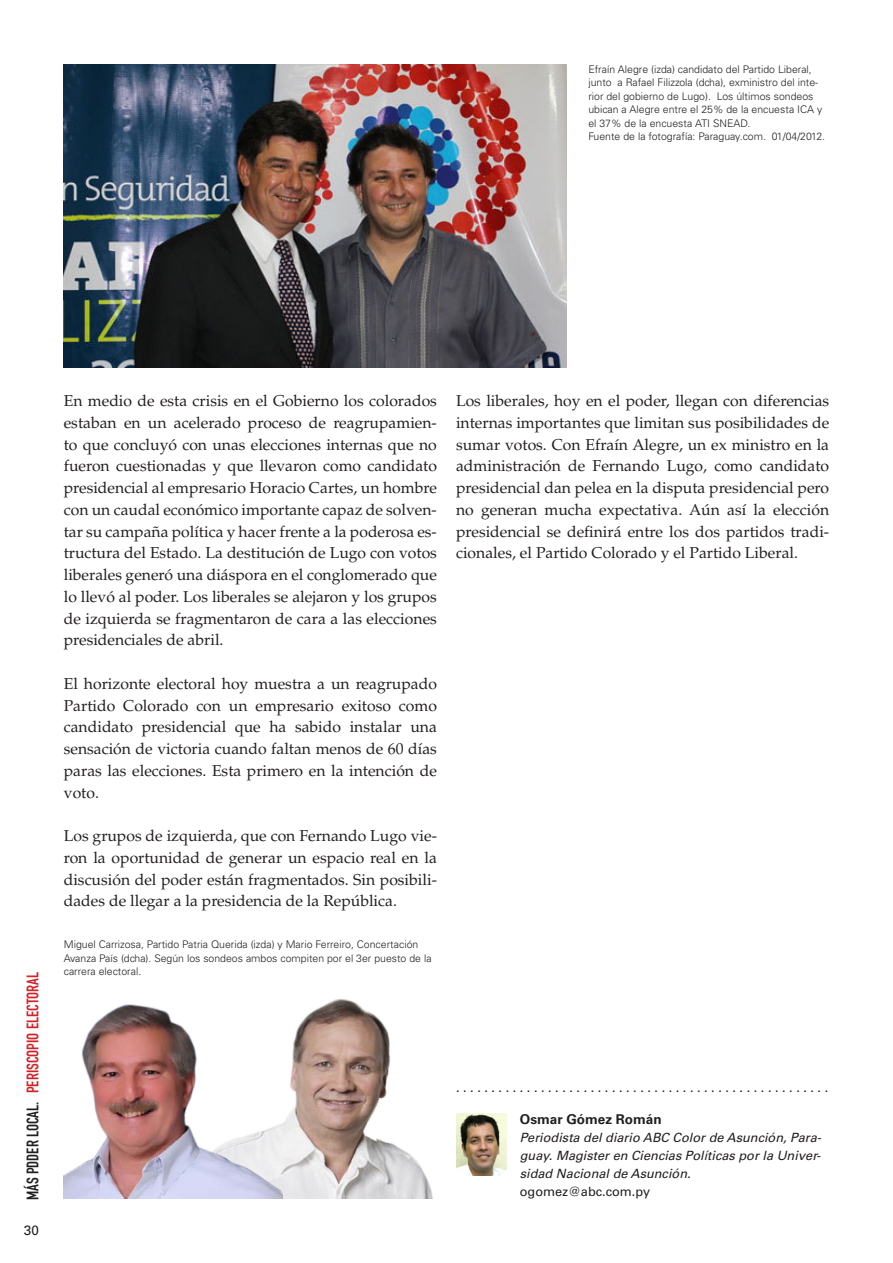
<style>
.page{position:relative;width:893px;height:1263px;background:#fff}
.page>*{position:absolute;margin:0;border:0;box-sizing:border-box;transform-origin:0 0}
.t1{font:16.5px "DIN Engschrift";color:#d1232a}
.t2{font:16.5px "DIN Engschrift";color:#231f20}
.t3{font:15.75px/21.8px "Palatino";color:#231f20;text-align:justify}
.t4{font:700 13.5px "Univers";color:#231f20}
.t5{font:13.5px "Univers";color:#231f20}
.t6{font:italic 12.75px/18px "Univers";color:#231f20;text-align:justify}
.t7{font:12.75px "Univers";color:#231f20}
.t8{font:300 10.5px/13.5px "Univers";color:#231f20}
</style>
<div class="page">
<img style="left:283px;top:999px;width:150px;height:199px">
<img style="left:64px;top:1004px;width:219px;height:194px">
<img style="left:64px;top:64px;width:503px;height:304px">
<img style="left:456px;top:1113px;width:50px;height:62px">
<p class="t8" style="left:588px;top:62px;width:238px">Efraín Alegre (izda) candidato del Partido Liberal, junto a Rafael Filizzola (dcha), exministro del inte&shy;rior del gobierno de Lugo). Los últimos sondeos ubican a Alegre entre el 25% de la encuesta ICA y el 37% de la encuesta ATI SNEAD.<br>Fuente de la fotografía: Paraguay.com. 01/04/2012.</p>
<p class="t1" style="left:23px;top:1093px;width:123px;rotate:-90deg">periscopio electoral</p>
<p class="t2" style="left:23px;top:1200px;width:100px;rotate:-90deg">MÁS PDDER LOCAL.</p>
<p class="t5" style="left:24px;top:1222px;width:17px">30</p>
<p class="t3" style="left:64px;top:390px;width:375px">En medio de esta crisis en el Gobierno los colorados estaban en un acelerado proceso de reagrupamien&shy;to que concluyó con unas elecciones internas que no fueron cuestionadas y que llevaron como candidato presidencial al empresario Horacio Cartes, un hombre con un caudal económico importante capaz de solven&shy;tar su campaña política y hacer frente a la poderosa es&shy;tructura del Estado. La destitución de Lugo con votos liberales generó una diáspora en el conglomerado que lo llevó al poder. Los liberales se alejaron y los grupos de izquierda se fragmentaron de cara a las elecciones presidenciales de abril.</p>
<p class="t3" style="left:64px;top:673px;width:375px">El horizonte electoral hoy muestra a un reagrupado Partido Colorado con un empresario exitoso como candidato presidencial que ha sabido instalar una sensación de victoria cuando faltan menos de 60 días paras las elecciones. Esta primero en la intención de voto.</p>
<p class="t3" style="left:64px;top:825px;width:375px">Los grupos de izquierda, que con Fernando Lugo vie&shy;ron la oportunidad de generar un espacio real en la discusión del poder están fragmentados. Sin posibili&shy;dades de llegar a la presidencia de la República.</p>
<p class="t8" style="left:64px;top:938px;width:369px">Miguel Carrizosa, Partido Patria Querida (izda) y Mario Ferreiro, Concertación<br>Avanza País (dcha). Según los sondeos ambos compiten por el 3er puesto de la carrera electoral.</p>
<p class="t3" style="left:456px;top:390px;width:375px">Los liberales, hoy en el poder, llegan con diferencias internas importantes que limitan sus posibilidades de sumar votos. Con Efraín Alegre, un ex ministro en la administración de Fernando Lugo, como candidato presidencial dan pelea en la disputa presidencial pero no generan mucha expectativa. Aún así la elección presidencial se definirá entre los dos partidos tradi&shy;cionales, el Partido Colorado y el Partido Liberal.</p>
<p class="t7" style="left:456px;top:1080px;width:374px">. . . . . . . . . . . . . . . . . . . . . . . . . . . . . . . . . . . . . . . . . . . . . . . . . . . . .</p>
<p class="t4" style="left:520px;top:1111px;width:143px">Osmar Gómez Román</p>
<p class="t6" style="left:520px;top:1129px;width:303px">Periodista del diario ABC Color de Asunción, Para&shy;guay. Magister en Ciencias Políticas por la Univer&shy;sidad Nacional de Asunción.</p>
<p class="t7" style="left:520px;top:1184px;width:132px">ogomez@abc.com.py</p>
</div>
